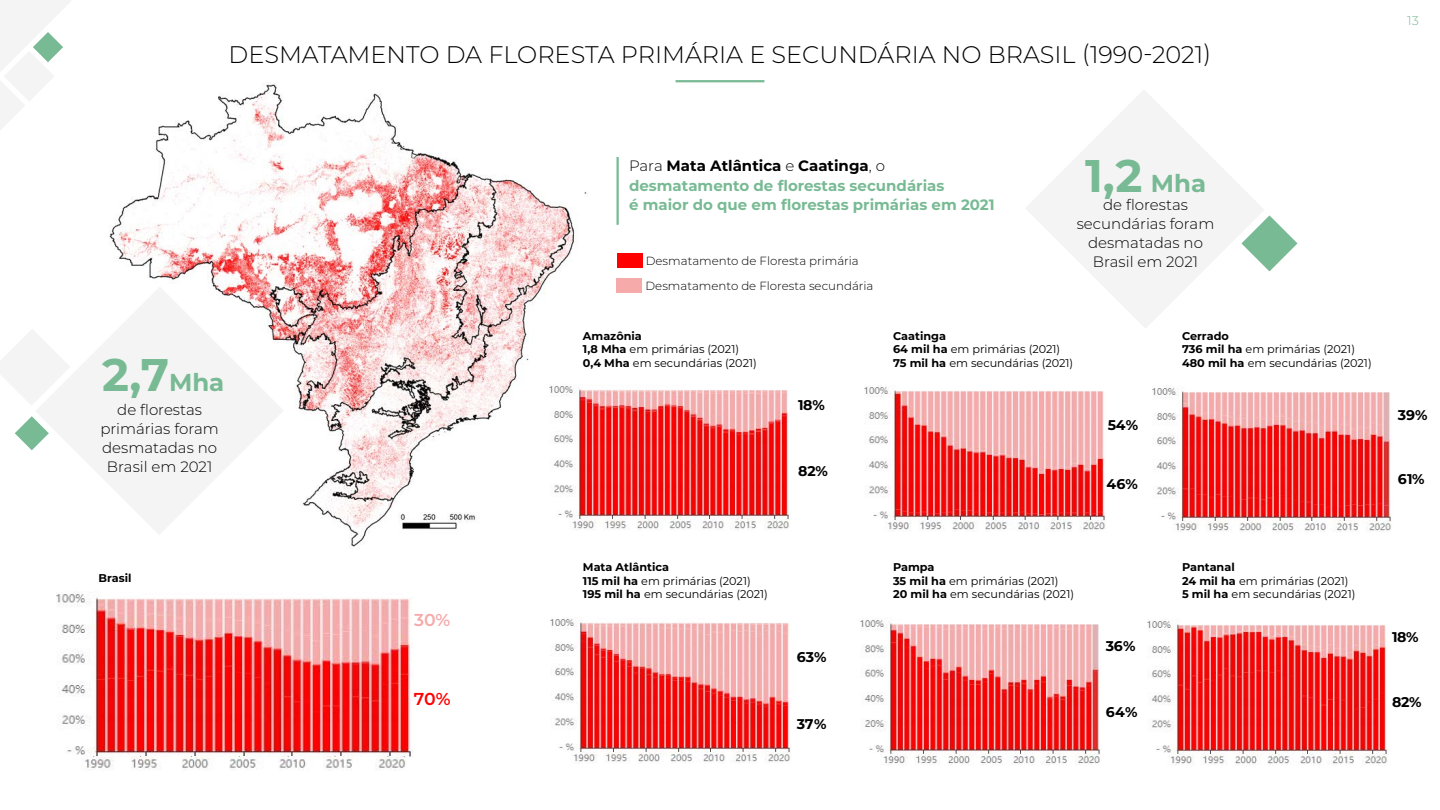
<style>
.page{position:relative;width:1440px;height:810px;background:#fff}
.page>*{position:absolute;margin:0;border:0;box-sizing:border-box;transform-origin:0 0}
.t1{font:700 45.67px "Montserrat";color:#78ba94}
.t2{font:300 24px "Montserrat";color:#000}
.t3{font:600 17.25px "Montserrat";color:#f6aaaa}
.t4{font:600 17.25px "Montserrat";color:#f00}
.t5{font:300 15px/18.8px "Montserrat";color:#000;text-align:center}
.t6{font:700 15px/19.5px "Montserrat";color:#78ba94}
.t7{font:700 14.1px "Montserrat";letter-spacing:-.02em;color:#000}
.t8{font:300 12.75px "Montserrat";color:#78ba94}
.t9{font:300 11.77px "Montserrat";color:#000}
.t10{font:11.25px/13.5px "Montserrat";color:#000}
.t11{font:700 11.25px "Montserrat";color:#000}
.s1{font-size:24.45px}
.s2{font-weight:300;color:#000}
.s3{color:#000}
.s4{font-weight:700}
</style>
<div class="page">
<svg style="left:0;top:0;width:70px;height:130px"></svg>
<hr style="left:676px;top:80px;width:88px;height:2px;background:#78ba94">
<img style="left:109px;top:84px;width:479px;height:463px">
<img style="left:537px;top:378px;width:253px;height:166px">
<img style="left:1147px;top:621px;width:241px;height:145px">
<img style="left:860px;top:620px;width:241px;height:145px">
<img style="left:864px;top:387px;width:242px;height:145px">
<img style="left:1152px;top:387px;width:240px;height:145px">
<img style="left:550px;top:619px;width:241px;height:145px">
<img style="left:86px;top:597px;width:327px;height:160px">
<img style="left:56px;top:591px;width:30px;height:164px">
<img style="left:85px;top:757px;width:29px;height:14px">
<img style="left:132px;top:757px;width:25px;height:12px">
<img style="left:182px;top:757px;width:33px;height:14px">
<img style="left:230px;top:757px;width:26px;height:12px">
<img style="left:279px;top:759px;width:27px;height:10px">
<img style="left:324px;top:757px;width:28px;height:13px">
<img style="left:376px;top:757px;width:31px;height:13px">
<hr style="left:616px;top:157px;width:3px;height:68px;background:#78ba94">
<svg style="left:0;top:330px;width:35px;height:75px"></svg>
<svg style="left:15px;top:416px;width:20px;height:34px"></svg>
<svg style="left:35px;top:286px;width:249px;height:249px;fill:#f4f4f4"></svg>
<svg style="left:1026px;top:90px;width:238px;height:238px;fill:#f4f4f4"></svg>
<svg style="left:1241px;top:215px;width:57px;height:56px"></svg>
<div style="left:617px;top:253px;width:26px;height:15px;background:#fe0000"></div>
<div style="left:616px;top:279px;width:26px;height:14px;background:#f6aaaa"></div>
<h2 class="t2" style="left:229px;top:38px;width:984px">DESMATAMENTO DA FLORESTA PRIMÁRIA E SECUNDÁRIA NO BRASIL (1990-2021)</h2>
<p class="t8" style="left:1407px;top:12px;width:13px">13</p>
<h1 class="t1" style="left:102px;top:342px;width:124px">2,7<span class="s1">Mha</span></h1>
<h3 class="t5" style="left:100px;top:400px;width:120px">de florestas primárias foram desmatadas no<br>Brasil em 2021</h3>
<p class="t11" style="left:98px;top:570px;width:35px">Brasil</p>
<h3 class="t3" style="left:414px;top:608px;width:38px">30%</h3>
<h3 class="t4" style="left:414px;top:687px;width:38px">70%</h3>
<h3 class="t6" style="left:629px;top:156px;width:367px"><span class="s2">Para</span> <span class="s3">Mata Atlântica</span> <span class="s2">e</span> <span class="s3">Caatinga</span><span class="s2">, o </span>desmatamento de florestas secundárias<br>é maior do que em florestas primárias em 2021</h3>
<h1 class="t1" style="left:1085px;top:143px;width:123px">1,2 <span class="s1">Mha</span></h1>
<h3 class="t5" style="left:1077px;top:195px;width:139px">de florestas secundárias foram desmatadas no</h3>
<p class="t9" style="left:646px;top:253px;width:214px">Desmatamento de Floresta primária</p>
<h3 class="t5" style="left:1093px;top:252px;width:107px">Brasil em 2021</h3>
<p class="t9" style="left:646px;top:278px;width:229px">Desmatamento de Floresta secundária</p>
<p class="t10" style="left:583px;top:329px;width:175px"><span class="s4">Amazônia<br>1,8 Mha</span> em primárias (2021)<br><span class="s4">0,4 Mha</span> em secundárias (2021)</p>
<p class="t7" style="left:798px;top:394px;width:28px">18%</p>
<p class="t7" style="left:798px;top:460px;width:31px">82%</p>
<p class="t10" style="left:893px;top:329px;width:182px"><span class="s4">Caatinga<br>64 mil ha</span> em primárias (2021)<br><span class="s4">75 mil ha</span> em secundárias (2021)</p>
<p class="t7" style="left:1108px;top:415px;width:32px">54%</p>
<p class="t7" style="left:1106px;top:474px;width:33px">46%</p>
<p class="t10" style="left:1182px;top:329px;width:191px"><span class="s4">Cerrado<br>736 mil ha</span> em primárias (2021)<br><span class="s4">480 mil ha</span> em secundárias (2021)</p>
<p class="t7" style="left:1398px;top:405px;width:31px">39%</p>
<p class="t7" style="left:1398px;top:469px;width:28px">61%</p>
<p class="t10" style="left:583px;top:560px;width:187px"><span class="s4">Mata Atlântica<br>115 mil ha</span> em primárias (2021)<br><span class="s4">195 mil ha</span> em secundárias (2021)</p>
<p class="t7" style="left:797px;top:647px;width:31px">63%</p>
<p class="t7" style="left:797px;top:714px;width:31px">37%</p>
<p class="t10" style="left:893px;top:560px;width:183px"><span class="s4">Pampa<br>35 mil ha</span> em primárias (2021)<br><span class="s4">20 mil ha</span> em secundárias (2021)</p>
<p class="t7" style="left:1106px;top:636px;width:31px">36%</p>
<p class="t7" style="left:1106px;top:702px;width:33px">64%</p>
<p class="t10" style="left:1182px;top:560px;width:175px"><span class="s4">Pantanal<br>24 mil ha</span> em primárias (2021)<br><span class="s4">5 mil ha</span> em secundárias (2021)</p>
<p class="t7" style="left:1392px;top:627px;width:28px">18%</p>
<p class="t7" style="left:1392px;top:692px;width:31px">82%</p>
</div>
